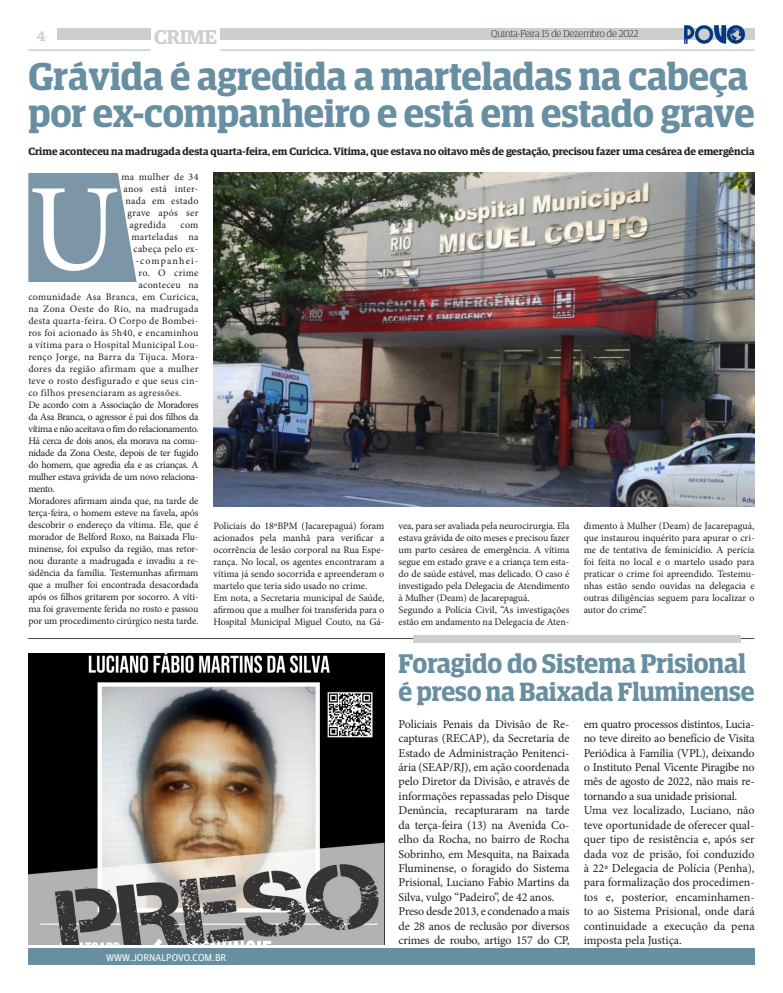
<style>
.page{position:relative;width:783px;height:993px;background:#fff}
.page>*{position:absolute;margin:0;border:0;box-sizing:border-box;transform-origin:0 0}
.t1{font:124px "Minion Pro";color:#fff}
.t2{font:600 38.7px/36.6px "Guardian Egyptian Display";color:#678fa1}
.t3{font:600 27px "Guardian Egyptian Display";color:#678fa1}
.t4{font:600 26.3px "Guardian Egyptian Display";color:#678fa1}
.t5{font:600 20px "Guardian Egyptian";letter-spacing:-.02em;color:#cccfcf}
.t6{font:16px "Clarendon BT";color:#cccfcf}
.t7{font:12px/14.4px "Minion Pro";letter-spacing:-.02em;color:#231f20;text-align:justify}
.t8{font:600 10.5px "Guardian Egyptian";color:#231f20}
.t9{font:10px/12px "Minion Pro";letter-spacing:.01em;color:#231f20;text-align:justify}
.t10{font:10px "Minion Pro";letter-spacing:.03em;color:#231f20}
.t11{font:300 10px "Guardian Egyptian Display";letter-spacing:-.005em;color:#231f20}
.t12{font:10px "Guardian Agate Sans G1 D Regular";color:#fff}
.t13{font:10px "Minion Pro";letter-spacing:.035em;color:#231f20}
.t14{font:10px "Minion Pro";letter-spacing:.11em;color:#231f20}
</style>
<div class="page">
<div style="left:28px;top:947px;width:726px;height:17px;background:#668fa0"></div>
<div style="left:220px;top:28px;width:534px;height:12px;background:#cccfcf"></div>
<div style="left:57px;top:28px;width:94px;height:12px;background:#cccfcf"></div>
<hr style="left:28px;top:49px;width:123px;height:2px;background:#cccfcf">
<hr style="left:220px;top:49px;width:534px;height:2px;background:#cccfcf">
<svg style="left:28px;top:173px;width:108px;height:109px;background:#869eae"></svg>
<hr style="left:28px;top:637px;width:726px;height:1px;background:#231f20">
<div style="left:412px;top:634px;width:328px;height:8px;background:#cccfcf"></div>
<img style="left:213px;top:173px;width:541px;height:333px">
<img style="left:28px;top:653px;width:356px;height:291px">
<img style="left:684px;top:25px;width:61px;height:19px">
<h3 class="t6" style="left:36px;top:25px;width:11px">4</h3>
<p class="t11" style="left:491px;top:28px;width:149px">Quinta-Feira 15 de Dezembro de 2022</p>
<h3 class="t5" style="left:154px;top:22px;width:64px">CRIME</h3>
<p class="t2" style="left:28px;top:58px;width:727px">Grávida é agredida a marteladas na cabeça por ex-companheiro e está em estado grave</p>
<p class="t8" style="left:28px;top:143px;width:727px">Crime aconteceu na madrugada desta quarta-feira, em Curicica. Vítima, que estava no oitavo mês de gestação, precisou fazer uma cesárea de emergência</p>
<p class="t10" style="left:121px;top:170px;width:78px">ma mulher de 34</p>
<p class="t10" style="left:123px;top:182px;width:77px">anos está inter-</p>
<p class="t10" style="left:125px;top:194px;width:75px">nada em estado</p>
<p class="t10" style="left:127px;top:206px;width:73px">grave após ser</p>
<p class="t10" style="left:129px;top:218px;width:38px">agredida</p>
<p class="t9" style="left:180px;top:219px;width:19px">com</p>
<p class="t9" style="left:131px;top:231px;width:68px">marteladas na</p>
<p class="t13" style="left:133px;top:242px;width:67px">cabeça pelo ex-</p>
<p class="t14" style="left:135px;top:254px;width:65px">-companhei-</p>
<p class="t9" style="left:138px;top:267px;width:61px">ro. O crime</p>
<p class="t10" style="left:138px;top:278px;width:61px">aconteceu na</p>
<p class="t10" style="left:28px;top:290px;width:172px">comunidade Asa Branca, em Curicica,</p>
<p class="t10" style="left:28px;top:302px;width:172px">na Zona Oeste do Rio, na madrugada</p>
<p class="t10" style="left:28px;top:314px;width:172px">desta quarta-feira. O Corpo de Bombei-</p>
<p class="t10" style="left:28px;top:326px;width:171px">ros foi acionado às 5h40, e encaminhou</p>
<p class="t10" style="left:28px;top:338px;width:172px">a vítima para o Hospital Municipal Lou-</p>
<p class="t9" style="left:28px;top:351px;width:172px">renço Jorge, na Barra da Tijuca. Mora-</p>
<p class="t10" style="left:28px;top:362px;width:171px">dores da região afirmam que a mulher</p>
<p class="t10" style="left:28px;top:374px;width:172px">teve o rosto desfigurado e que seus cin-</p>
<p class="t10" style="left:28px;top:386px;width:154px">co filhos presenciaram as agressões.</p>
<p class="t9" style="left:28px;top:399px;width:172px">De acordo com a Associação de Moradores da Asa Branca, o agressor é pai dos filhos da vítima e não aceitava o fim do relacionamento.<br>Há cerca de dois anos, ela morava na comu&shy;nidade da Zona Oeste, depois de ter fugido do homem, que agredia ela e as crianças. A mulher estava grávida de um novo relaciona&shy;mento.</p>
<p class="t9" style="left:28px;top:495px;width:172px">Moradores afirmam ainda que, na tarde de terça-feira, o homem esteve na favela, após descobrir o endereço da vítima. Ele, que é morador de Belford Roxo, na Baixada Flu&shy;minense, foi expulso da região, mas retor&shy;nou durante a madrugada e invadiu a re&shy;sidência da família. Testemunhas afirmam que a mulher foi encontrada desacordada após os filhos gritarem por socorro. A víti&shy;ma foi gravemente ferida no rosto e passou por um procedimento cirúrgico nesta tarde.</p>
<p class="t1" style="left:28px;top:146px;width:93px">U</p>
<p class="t9" style="left:213px;top:519px;width:172px">Policiais do 18ºBPM (Jacarepaguá) foram acionados pela manhã para verificar a ocorrência de lesão corporal na Rua Espe&shy;rança. No local, os agentes encontraram a vítima já sendo socorrida e apreenderam o martelo que teria sido usado no crime.</p>
<p class="t9" style="left:213px;top:591px;width:172px">Em nota, a Secretaria municipal de Saúde, afirmou que a mulher foi transferida para o Hospital Municipal Miguel Couto, na Gá-</p>
<p class="t9" style="left:398px;top:519px;width:172px">vea, para ser avaliada pela neurocirurgia. Ela estava grávida de oito meses e precisou fazer um parto cesárea de emergência. A vítima segue em estado grave e a criança tem esta&shy;do de saúde estável, mas delicado. O caso é investigado pela Delegacia de Atendimento à Mulher (Deam) de Jacarepaguá.</p>
<p class="t9" style="left:398px;top:603px;width:172px">Segundo a Polícia Civil, “As investigações estão em andamento na Delegacia de Aten-</p>
<p class="t9" style="left:583px;top:519px;width:172px">dimento à Mulher (Deam) de Jacarepaguá, que instaurou inquérito para apurar o cri&shy;me de tentativa de feminicídio. A perícia foi feita no local e o martelo usado para praticar o crime foi apreendido. Testemu&shy;nhas estão sendo ouvidas na delegacia e outras diligências seguem para localizar o autor do crime”.</p>
<p class="t12" style="left:106px;top:949px;width:122px">WWW.JORNALPOVO.COM.BR</p>
<p class="t3" style="left:398px;top:648px;width:349px">Foragido do Sistema Prisional</p>
<p class="t4" style="left:398px;top:677px;width:357px">é preso na Baixada Fluminense</p>
<p class="t7" style="left:398px;top:716px;width:172px">Policiais Penais da Divisão de Re&shy;capturas (RECAP), da Secretaria de Estado de Administração Penitenci&shy;ária (SEAP/RJ), em ação coordenada pelo Diretor da Divisão, e através de informações repassadas pelo Disque Denúncia, recapturaram na tarde da terça-feira (13) na Avenida Co&shy;elho da Rocha, no bairro de Rocha Sobrinho, em Mesquita, na Baixada Fluminense, o foragido do Sistema Prisional, Luciano Fabio Martins da Silva, vulgo “Padeiro”, de 42 anos.</p>
<p class="t7" style="left:398px;top:903px;width:172px">Preso desde 2013, e condenado a mais de 28 anos de reclusão por diversos crimes de roubo, artigo 157 do CP,</p>
<p class="t7" style="left:583px;top:716px;width:172px">em quatro processos distintos, Lucia&shy;no teve direito ao benefício de Visita Periódica à Família (VPL), deixando o Instituto Penal Vicente Piragibe no mês de agosto de 2022, não mais re&shy;tornando a sua unidade prisional.</p>
<p class="t7" style="left:583px;top:803px;width:172px">Uma vez localizado, Luciano, não teve oportunidade de oferecer qual&shy;quer tipo de resistência e, após ser dada voz de prisão, foi conduzido à 22ª Delegacia de Polícia (Penha), para formalização dos procedimen&shy;tos e, posterior, encaminhamen&shy;to ao Sistema Prisional, onde dará continuidade a execução da pena imposta pela Justiça.</p>
</div>
